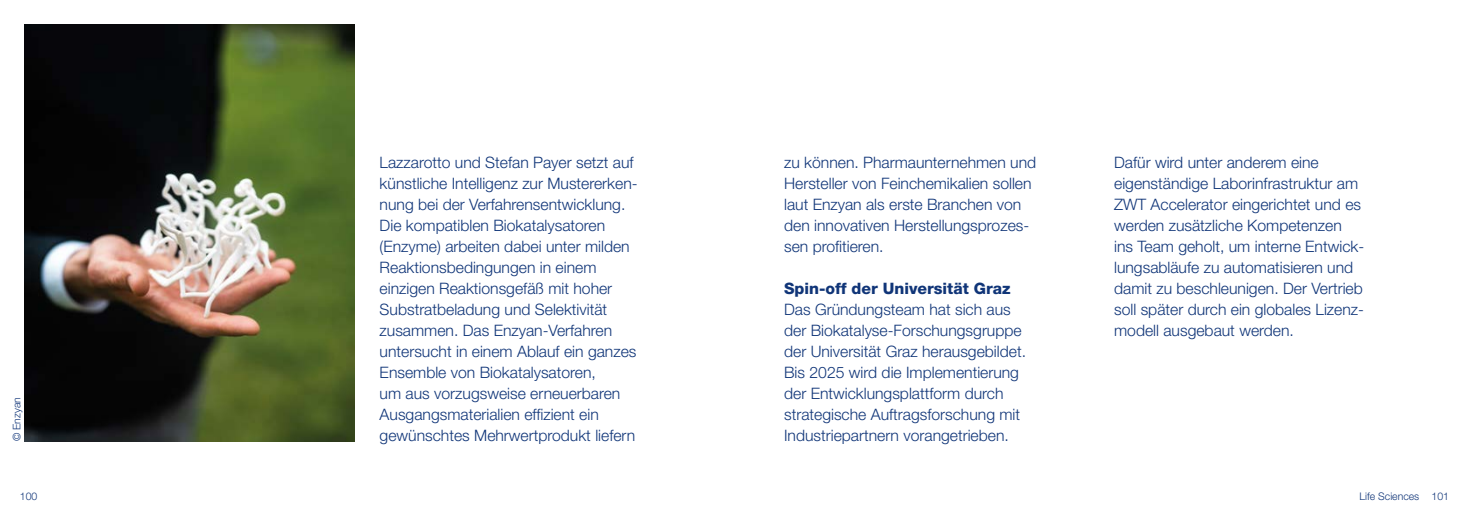
<style>
.page{position:relative;width:1469px;height:521px;background:#fff}
.page>*{position:absolute;margin:0;border:0;box-sizing:border-box;transform-origin:0 0}
.P_Lauftext{font:300 15.75px/21px "Helvetica Neue LT Std";color:#103578}
.H5_fette_überschriften_copy{font:800 15.75px "Helvetica Neue LT Std";color:#103578}
.t1{font:300 10.5px "Helvetica Neue LT Std";color:#103578}
</style>
<div class="page">
<img style="left:25px;top:25px;width:330px;height:416px">
<p class="t1" style="left:10px;top:441px;width:45px;rotate:-90deg">© Enzyan</p>
<p class="P_Lauftext" style="left:379px;top:151px;width:259px">Lazzarotto und Stefan Payer setzt auf künstliche Intelligenz zur Mustererken&shy;nung bei der Verfahrensentwicklung.<br>Die kompatiblen Biokatalysatoren (Enzyme) arbeiten dabei unter milden Reaktionsbedingungen in einem einzigen Reaktionsgefäß mit hoher Substratbeladung und Selektivität zusammen. Das Enzyan-Verfahren untersucht in einem Ablauf ein ganzes Ensemble von Biokatalysatoren,<br>um aus vorzugsweise erneuerbaren Ausgangsmaterialien effizient ein</p>
<p class="P_Lauftext" style="left:379px;top:424px;width:257px">gewünschtes Mehrwertprodukt liefern</p>
<p class="P_Lauftext" style="left:784px;top:152px;width:254px">zu können. Pharmaunternehmen und Hersteller von Feinchemikalien sollen laut Enzyan als erste Branchen von den innovativen Herstellungsprozes&shy;sen profitieren.</p>
<h5 class="H5_fette_überschriften_copy" style="left:784px;top:279px;width:228px">Spin-off der Universität Graz</h5>
<p class="P_Lauftext" style="left:784px;top:299px;width:243px">Das Gründungsteam hat sich aus der Biokatalyse-Forschungsgruppe der Universität Graz herausgebildet.<br>Bis 2025 wird die Implementierung der Entwicklungsplattform durch strategische Auftragsforschung mit Industriepartnern vorangetrieben.</p>
<p class="P_Lauftext" style="left:1114px;top:152px;width:251px">Dafür wird unter anderem eine eigenständige Laborinfrastruktur am ZWT Accelerator eingerichtet und es werden zusätzliche Kompetenzen ins Team geholt, um interne Entwick&shy;lungsabläufe zu automatisieren und damit zu beschleunigen. Der Vertrieb soll später durch ein globales Lizenz&shy;modell ausgebaut werden.</p>
<p class="t1" style="left:20px;top:490px;width:19px">100</p>
<p class="t1" style="left:1359px;top:490px;width:91px">Life Sciences 101</p>
</div>
